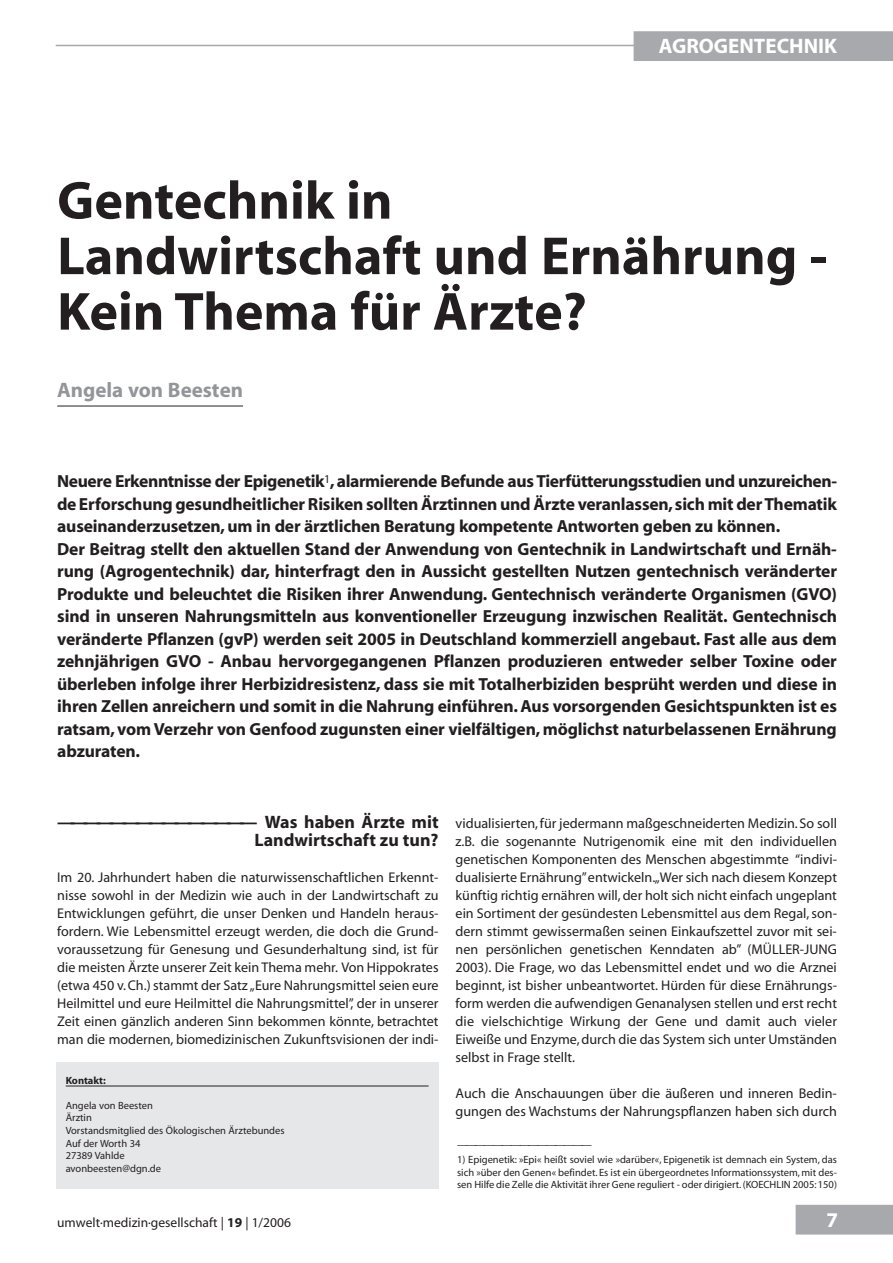
<style>
.page{position:relative;width:893px;height:1263px;background:#fff}
.page>*{position:absolute;margin:0;border:0;box-sizing:border-box;transform-origin:0 0}
.t1{font:700 54px/55.5px "Myriad";color:#231f20}
.t2{font:700 21px "Myriad";color:#fff}
.t3{font:700 21px "Myriad";color:#939598}
.t4{font:700 18px/18px "Myriad";color:#231f20;text-align:right}
.t5{font:700 17.55px/22.5px "Myriad";letter-spacing:-.01em;color:#231f20}
.t6{font:14.1px/18px "Myriad";color:#231f20;text-align:justify}
.t7{font:13.5px "Myriad";color:#231f20}
.t8{font:10.5px/12.6px "Myriad";color:#231f20}
.t9{font:700 10.5px "Myriad";color:#231f20}
.s1{color:#a8a9ad}
.s2{font-weight:700}
</style>
<div class="page">
<hr style="left:56px;top:45px;width:782px;height:1px;background:#a8a9ad">
<div style="left:795px;top:1205px;width:97px;height:30px;background:#a8a9ad"></div>
<div style="left:633px;top:31px;width:259px;height:30px;background:#a8a9ad"></div>
<hr style="left:57px;top:406px;width:186px;height:1px;background:#231f20">
<div style="left:56px;top:1062px;width:382px;height:127px;background:#e6e7e9"></div>
<hr style="left:66px;top:1086px;width:362px;height:1px;background:#231f20">
<h2 class="t2" style="left:633px;top:38px;width:205px"><span class="s1">....</span> AGROGENTECHNIK</h2>
<h1 class="t1" style="left:57px;top:177px;width:771px">Gentechnik in<br>Landwirtschaft und Ernährung -<br>Kein Thema für Ärzte?</h1>
<h2 class="t3" style="left:57px;top:382px;width:187px">Angela von Beesten</h2>
<p class="t5" style="left:57px;top:471px;width:781px">Neuere Erkenntnisse der Epigenetik<sup>1</sup>, alarmierende Befunde aus Tierfütterungsstudien und unzureichen&shy;de Erforschung gesundheitlicher Risiken sollten Ärztinnen und Ärzte veranlassen,sich mit der Thematik auseinanderzusetzen, um in der ärztlichen Beratung kompetente Antworten geben zu können.<br>Der Beitrag stellt den aktuellen Stand der Anwendung von Gentechnik in Landwirtschaft und Ernäh&shy;rung (Agrogentechnik) dar, hinterfragt den in Aussicht gestellten Nutzen gentechnisch veränderter Produkte und beleuchtet die Risiken ihrer Anwendung. Gentechnisch veränderte Organismen (GVO) sind in unseren Nahrungsmitteln aus konventioneller Erzeugung inzwischen Realität. Gentechnisch veränderte Pflanzen (gvP) werden seit 2005 in Deutschland kommerziell angebaut. Fast alle aus dem zehnjährigen GVO - Anbau hervorgegangenen Pflanzen produzieren entweder selber Toxine oder überleben infolge ihrer Herbizidresistenz, dass sie mit Totalherbiziden besprüht werden und diese in ihren Zellen anreichern und somit in die Nahrung einführen. Aus vorsorgenden Gesichtspunkten ist es ratsam, vom Verzehr von Genfood zugunsten einer vielfältigen, möglichst naturbelassenen Ernährung abzuraten.</p>
<p class="t4" style="left:57px;top:814px;width:383px">——————————————— W a s h a b e n Ä r z t e m i t<br>Landwirtschaft zu tun?</p>
<p class="t6" style="left:57px;top:869px;width:383px">Im 20. Jahrhundert haben die naturwissenschaftlichen Erkennt&shy;nisse sowohl in der Medizin wie auch in der Landwirtschaft zu Entwicklungen geführt, die unser Denken und Handeln heraus&shy;fordern. Wie Lebensmittel erzeugt werden, die doch die Grund&shy;voraussetzung für Genesung und Gesunderhaltung sind, ist für die meisten Ärzte unserer Zeit kein Thema mehr. Von Hippokrates (etwa 450 v. Ch.) stammt der Satz „Eure Nahrungsmittel seien eure Heilmittel und eure Heilmittel die Nahrungsmittel”, der in unserer Zeit einen gänzlich anderen Sinn bekommen könnte, betrachtet man die modernen, biomedizinischen Zukunftsvisionen der indi-</p>
<p class="t9" style="left:66px;top:1076px;width:42px">Kontakt:</p>
<p class="t8" style="left:66px;top:1100px;width:220px">Angela von Beesten<br>Ärztin<br>Vorstandsmitglied des Ökologischen Ärztebundes<br>Auf der Worth 34<br>27389 Vahlde<br>avonbeesten@dgn.de</p>
<p class="t7" style="left:57px;top:1218px;width:235px">umwelt·medizin·gesellschaft | <span class="s2">19</span> | 1/2006</p>
<p class="t6" style="left:455px;top:815px;width:383px">vidualisierten, für jedermann maßgeschneiderten Medizin. So soll z.B. die sogenannte Nutrigenomik eine mit den individuellen genetischen Komponenten des Menschen abgestimmte “indivi&shy;dualisierte Ernährung”entwickeln.„Wer sich nach diesem Konzept künftig richtig ernähren will, der holt sich nicht einfach ungeplant ein Sortiment der gesündesten Lebensmittel aus dem Regal, son&shy;dern stimmt gewissermaßen seinen Einkaufszettel zuvor mit sei&shy;nen persönlichen genetischen Kenndaten ab” (MÜLLER-JUNG 2003). Die Frage, wo das Lebensmittel endet und wo die Arznei beginnt, ist bisher unbeantwortet. Hürden für diese Ernährungs&shy;form werden die aufwendigen Genanalysen stellen und erst recht die vielschichtige Wirkung der Gene und damit auch vieler Eiweiße und Enzyme, durch die das System sich unter Umständen selbst in Frage stellt.</p>
<p class="t6" style="left:455px;top:1085px;width:383px">Auch die Anschauungen über die äußeren und inneren Bedin&shy;gungen des Wachstums der Nahrungspflanzen haben sich durch</p>
<p class="t8" style="left:457px;top:1139px;width:136px">———————————————</p>
<p class="t8" style="left:457px;top:1154px;width:381px;text-align:justify">1) Epigenetik: »Epi« heißt soviel wie »darüber«, Epigenetik ist demnach ein System, das sich »über den Genen« befindet. Es ist ein übergeordnetes Informationssystem, mit des&shy;sen Hilfe die Zelle die Aktivität ihrer Gene reguliert - oder dirigiert. (KOECHLIN 2005: 150)</p>
</div>
